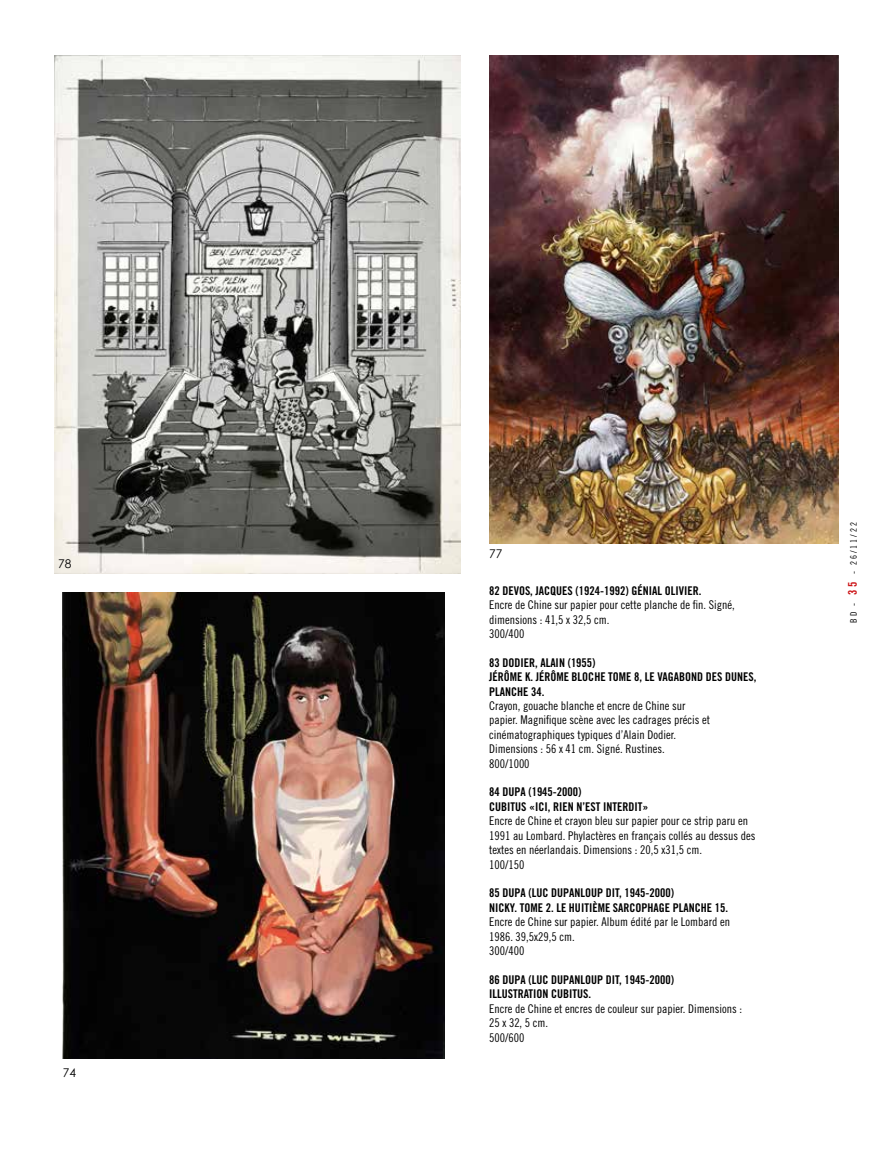
<style>
.page{position:relative;width:893px;height:1149px;background:#fff}
.page>*{position:absolute;margin:0;border:0;box-sizing:border-box;transform-origin:0 0}
.t1{font:12px/14.4px "Trade Gothic Cond Eighteen";color:#000}
.t2{font:12px/14.4px "Trade Gothic Bold Cond Twenty";color:#000}
.t3{font:12px "Century Gothic";color:#000}
.t4{font:9px "Trade Gothic Cond Eighteen";letter-spacing:.22em;color:#000}
.s1{font-family:"Trade Gothic Bold Cond Twenty";font-size:12px;color:#cd171a}
</style>
<div class="page">
<img style="left:63px;top:592px;width:382px;height:466px">
<img style="left:54px;top:55px;width:407px;height:518px">
<img style="left:489px;top:55px;width:350px;height:488px">
<p class="t3" style="left:58px;top:556px;width:15px">78</p>
<p class="t3" style="left:63px;top:1065px;width:15px">74</p>
<p class="t3" style="left:489px;top:546px;width:15px">77</p>
<p class="t2" style="left:489px;top:583px;width:214px">82 DEVOS, JACQUES (1924-1992) GÉNIAL OLIVIER.</p>
<p class="t1" style="left:489px;top:597px;width:247px">Encre de Chine sur papier pour cette planche de fin. Signé, dimensions : 41,5 x 32,5 cm.<br>300/400</p>
<p class="t2" style="left:489px;top:655px;width:269px">83 DODIER, ALAIN (1955)<br>JÉRÔME K. JÉRÔME BLOCHE TOME 8, LE VAGABOND DES DUNES,<br>PLANCHE 34.</p>
<p class="t1" style="left:489px;top:698px;width:223px">Crayon, gouache blanche et encre de Chine sur papier. Magnifique scène avec les cadrages précis et cinématographiques typiques d’Alain Dodier.<br>Dimensions : 56 x 41 cm. Signé. Rustines.<br>800/1000</p>
<p class="t2" style="left:489px;top:784px;width:161px">84 DUPA (1945-2000)<br>CUBITUS «ICI, RIEN N’EST INTERDIT»</p>
<p class="t1" style="left:489px;top:813px;width:268px">Encre de Chine et crayon bleu sur papier pour ce strip paru en 1991 au Lombard. Phylactères en français collés au dessus des textes en néerlandais. Dimensions : 20,5 x31,5 cm.<br>100/150</p>
<p class="t2" style="left:489px;top:885px;width:241px">85 DUPA (LUC DUPANLOUP DIT, 1945-2000)<br>NICKY. TOME 2. LE HUITIÈME SARCOPHAGE PLANCHE 15.</p>
<p class="t1" style="left:489px;top:914px;width:243px">Encre de Chine sur papier. Album édité par le Lombard en<br>1986. 39,5x29,5 cm.<br>300/400</p>
<p class="t2" style="left:489px;top:971px;width:187px">86 DUPA (LUC DUPANLOUP DIT, 1945-2000)<br>ILLUSTRATION CUBITUS.</p>
<p class="t1" style="left:489px;top:1000px;width:255px">Encre de Chine et encres de couleur sur papier. Dimensions :<br>25 x 32, 5 cm.<br>500/600</p>
<p class="t4" style="left:848px;top:622px;width:102px;rotate:-90deg">BD - <span class="s1">35</span> - 26/11/22</p>
</div>
